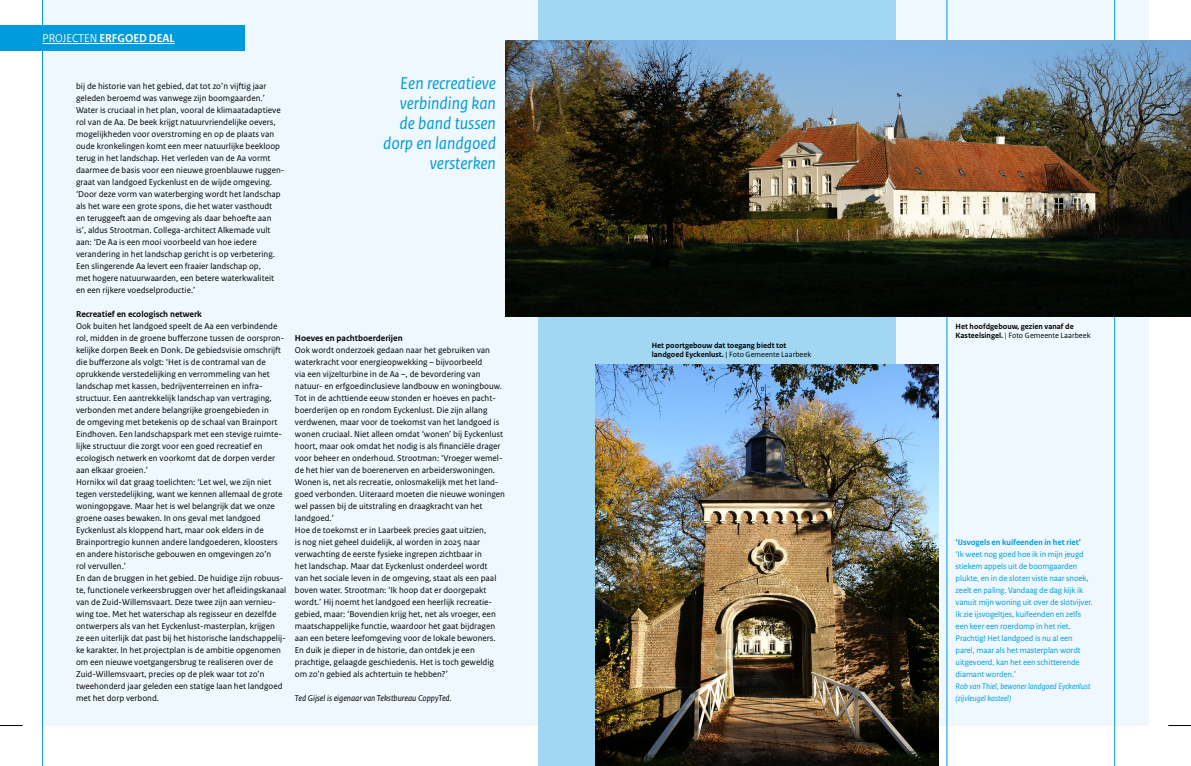
<style>
.page{position:relative;width:1191px;height:766px;background:#fff}
.page>*{position:absolute;margin:0;border:0;box-sizing:border-box;transform-origin:0 0}
.t1{font:italic 18px/20px "Rijksoverheid Sans Text";color:#009bdb;text-align:right}
.t2{font:700 12px "Rijksoverheid Sans Heading";color:#fff}
.t3{font:9px/12px "Rijksoverheid Sans Text";color:#000}
.t4{font:700 9px "Rijksoverheid Sans Text";color:#000}
.t5{font:italic 9px "Rijksoverheid Sans Text";color:#000}
.t6{font:8.5px/12px "Rijksoverheid Sans Text";letter-spacing:-.01em;color:#009bdb}
.t7{font:italic 8.5px/12px "Rijksoverheid Sans Text";color:#009bdb}
.t8{font:700 8.5px "Rijksoverheid Sans Text";letter-spacing:-.005em;color:#009bdb}
.t9{font:700 8px/9px "Rijksoverheid Sans Text";color:#000}
.s1{font-weight:400}
</style>
<div class="page">
<div style="left:43px;top:0;width:1105px;height:725px;background:#eef8fe"></div>
<div style="left:539px;top:0;width:357px;height:765px;background:#a2d7f4"></div>
<hr style="left:42px;top:0;width:1px;height:765px;background:#009bdb">
<div style="left:0;top:26px;width:244px;height:25px;background:#009bdb"></div>
<hr style="left:43px;top:43px;width:132px;height:1px;background:#fff">
<svg style="left:0;top:725px;width:23px;height:1px"></svg>
<svg style="left:1168px;top:725px;width:23px;height:1px"></svg>
<hr style="left:1114px;top:0;width:1px;height:765px;background:#009bdb">
<hr style="left:946px;top:0;width:1px;height:765px;background:#009bdb">
<img style="left:505px;top:41px;width:686px;height:276px">
<img style="left:595px;top:365px;width:343px;height:400px">
<h2 class="t2" style="left:43px;top:32px;width:134px"><span class="s1">PROJECTEN</span> ERFGOED DEAL</h2>
<p class="t3" style="left:76px;top:80px;width:210px">bij de historie van het gebied, dat tot zo’n vijftig jaar geleden beroemd was vanwege zijn boomgaarden.’ Water is cruciaal in het plan, vooral de klimaatadaptieve rol van de Aa. De beek krijgt natuurvriendelijke oevers, mogelijkheden voor overstroming en op de plaats van oude kronkelingen komt een meer natuurlijke beekloop terug in het landschap. Het verleden van de Aa vormt daarmee de basis voor een nieuwe groenblauwe ruggen&shy;graat van landgoed Eyckenlust en de wijde omgeving. ‘Door deze vorm van waterberging wordt het landschap als het ware een grote spons, die het water vasthoudt<br>en teruggeeft aan de omgeving als daar behoefte aan<br>is’, aldus Strootman. Collega-architect Alkemade vult aan: ‘De Aa is een mooi voorbeeld van hoe iedere verandering in het landschap gericht is op verbetering.<br>Een slingerende Aa levert een fraaier landschap op,<br>met hogere natuurwaarden, een betere waterkwaliteit en een rijkere voedselproductie.’</p>
<p class="t4" style="left:76px;top:309px;width:127px">Recreatief en ecologisch netwerk</p>
<p class="t3" style="left:76px;top:320px;width:212px">Ook buiten het landgoed speelt de Aa een verbindende rol, midden in de groene bufferzone tussen de oorspron&shy;kelijke dorpen Beek en Donk. De gebiedsvisie omschrijft die bufferzone als volgt: ‘Het is de contramal van de oprukkende verstedelijking en verrommeling van het landschap met kassen, bedrijventerreinen en infra&shy;structuur. Een aantrekkelijk landschap van vertraging, verbonden met andere belangrijke groengebieden in<br>de omgeving met betekenis op de schaal van Brainport Eindhoven. Een landschapspark met een stevige ruimte&shy;lijke structuur die zorgt voor een goed recreatief en ecologisch netwerk en voorkomt dat de dorpen verder aan elkaar groeien.’<br>Hornikx wil dat graag toelichten: ‘Let wel, we zijn niet tegen verstedelijking, want we kennen allemaal de grote woningopgave. Maar het is wel belangrijk dat we onze groene oases bewaken. In ons geval met landgoed Eyckenlust als kloppend hart, maar ook elders in de Brainportregio kunnen andere landgoederen, kloosters en andere historische gebouwen en omgevingen zo’n<br>rol vervullen.’<br>En dan de bruggen in het gebied. De huidige zijn robuus&shy;te, functionele verkeersbruggen over het afleidingskanaal van de Zuid-Willemsvaart. Deze twee zijn aan vernieu&shy;wing toe. Met het waterschap als regisseur en dezelfde ontwerpers als van het Eyckenlust-masterplan, krijgen<br>ze een uiterlijk dat past bij het historische landschappelij&shy;ke karakter. In het projectplan is de ambitie opgenomen om een nieuwe voetgangersbrug te realiseren over de Zuid-Willemsvaart, precies op de plek waar tot zo’n tweehonderd jaar geleden een statige laan het landgoed met het dorp verbond.</p>
<p class="t4" style="left:295px;top:333px;width:109px">Hoeves en pachtboerderijen</p>
<h1 class="t1" style="left:383px;top:73px;width:114px">Een recreatieve verbinding kan de band tussen dorp en landgoed versterken</h1>
<p class="t3" style="left:295px;top:344px;width:212px">Ook wordt onderzoek gedaan naar het gebruiken van waterkracht voor energieopwekking – bijvoorbeeld<br>via een vijzelturbine in de Aa –, de bevordering van natuur- en erfgoedinclusieve landbouw en woningbouw.<br>Tot in de achttiende eeuw stonden er hoeves en pacht&shy;boerderijen op en rondom Eyckenlust. Die zijn allang verdwenen, maar voor de toekomst van het landgoed is wonen cruciaal. Niet alleen omdat ‘wonen’ bij Eyckenlust hoort, maar ook omdat het nodig is als financiële drager voor beheer en onderhoud. Strootman: ‘Vroeger wemel&shy;de het hier van de boerenerven en arbeiderswoningen.<br>Wonen is, net als recreatie, onlosmakelijk met het land&shy;goed verbonden. Uiteraard moeten die nieuwe woningen wel passen bij de uitstraling en draagkracht van het landgoed.’<br>Hoe de toekomst er in Laarbeek precies gaat uitzien,<br>is nog niet geheel duidelijk, al worden in 2025 naar verwachting de eerste fysieke ingrepen zichtbaar in<br>het landschap. Maar dat Eyckenlust onderdeel wordt<br>van het sociale leven in de omgeving, staat als een paal boven water. Strootman: ‘Ik hoop dat er doorgepakt wordt.’ Hij noemt het landgoed een heerlijk recreatie&shy;gebied, maar: ‘Bovendien krijg het, net als vroeger, een maatschappelijke functie, waardoor het gaat bijdragen aan een betere leefomgeving voor de lokale bewoners.<br>En duik je dieper in de historie, dan ontdek je een prachtige, gelaagde geschiedenis. Het is toch geweldig om zo’n gebied als achtertuin te hebben?’</p>
<p class="t5" style="left:295px;top:692px;width:158px">Ted Gijsel is eigenaar van Tekstbureau CoppyTed.</p>
<p class="t9" style="left:652px;top:341px;width:161px">Het poortgebouw dat toegang biedt tot landgoed Eyckenlust. <span class="s1">| Foto Gemeente Laarbeek</span></p>
<p class="t9" style="left:955px;top:322px;width:136px">Het hoofdgebouw, gezien vanaf de<br>Kasteelsingel. <span class="s1">| Foto Gemeente Laarbeek</span></p>
<p class="t8" style="left:955px;top:537px;width:127px">‘IJsvogels en kuifeenden in het riet’</p>
<p class="t6" style="left:955px;top:548px;width:139px">‘Ik weet nog goed hoe ik in mijn jeugd stiekem appels uit de boomgaarden plukte, en in de sloten viste naar snoek, zeelt en paling. Vandaag de dag kijk ik vanuit mijn woning uit over de slotvijver.<br>Ik zie ijsvogeltjes, kuifeenden en zelfs een keer een roerdomp in het riet.<br>Prachtig! Het landgoed is nu al een parel, maar als het masterplan wordt uitgevoerd, kan het een schitterende diamant worden.’</p>
<p class="t7" style="left:955px;top:680px;width:136px">Rob van Thiel, bewoner landgoed Eyckenlust (zijvleugel kasteel)</p>
</div>
